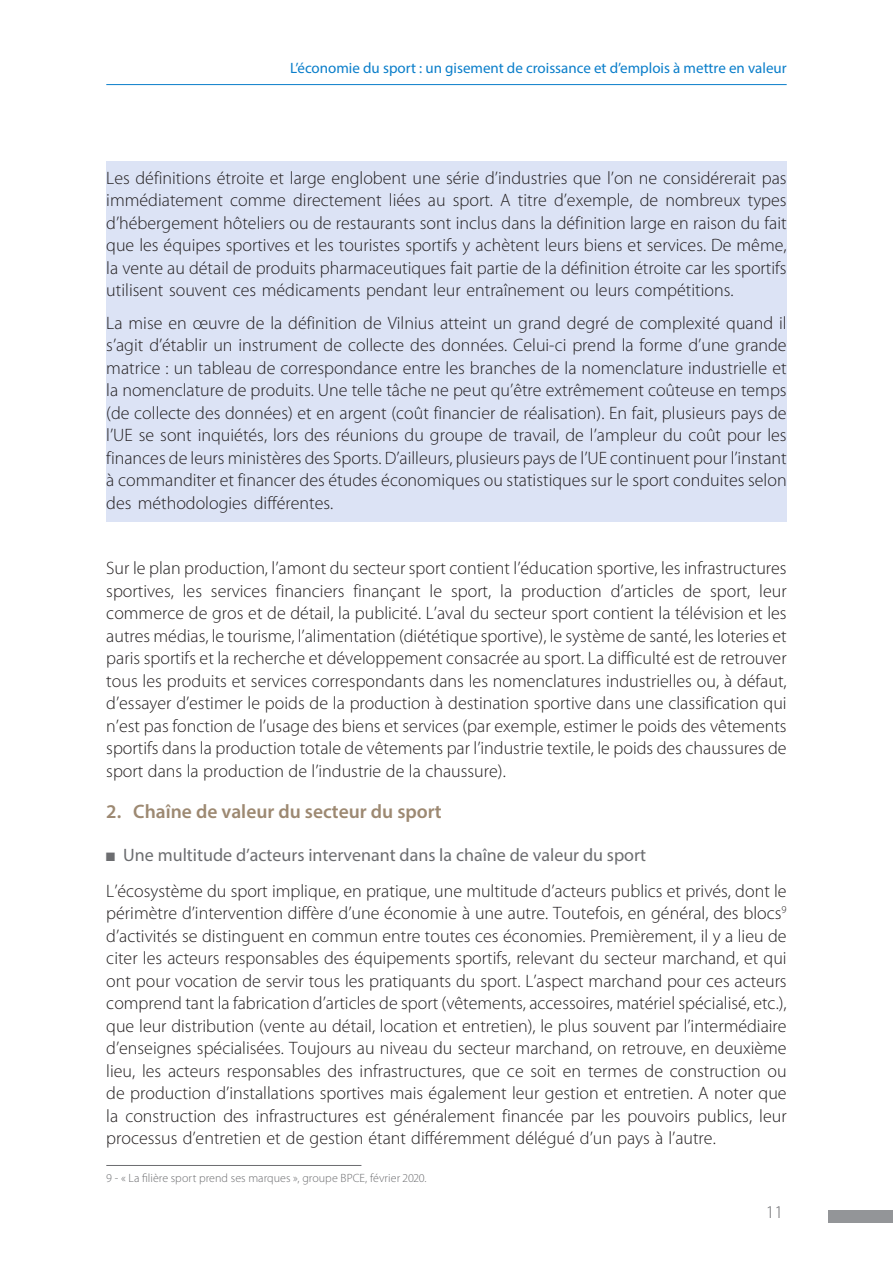
<style>
.page{position:relative;width:893px;height:1263px;background:#fff}
.page>*{position:absolute;margin:0;border:0;box-sizing:border-box;transform-origin:0 0}
.t1{font:600 19.5px "Myriad Pro";color:#9d8972}
.t2{font:300 18px/22.5px "Myriad Pro";color:#231f20;text-align:justify}
.t3{font:18px "Myriad Pro";color:#6c6d70}
.t4{font:300 18px "Myriad Pro";color:#6c6d70}
.t5{font:15px "Myriad Pro";color:#0a7eca}
.t6{font:300 12px "Myriad Pro";letter-spacing:.005em;color:#6c6d70}
.s1{font-family:"Muna"}
</style>
<div class="page">
<div style="left:828px;top:1210px;width:65px;height:13px;background:#939598"></div>
<hr style="left:106px;top:84px;width:681px;height:1px;background:#0a7eca">
<div style="left:106px;top:162px;width:681px;height:147px;background:#dce3f5"></div>
<div style="left:106px;top:307px;width:681px;height:215px;background:#dce3f5"></div>
<hr style="left:106px;top:1165px;width:255px;height:1px;background:#6c6d70">
<p class="t5" style="left:290px;top:59px;width:498px">L’économie du sport : un gisement de croissance et d’emplois à mettre en valeur</p>
<p class="t2" style="left:106px;top:167px;width:682px">Les définitions étroite et large englobent une série d’industries que l’on ne considérerait pas immédiatement comme directement liées au sport. A titre d’exemple, de nombreux types d’hébergement hôteliers ou de restaurants sont inclus dans la définition large en raison du fait que les équipes sportives et les touristes sportifs y achètent leurs biens et services. De même, la vente au détail de produits pharmaceutiques fait partie de la définition étroite car les sportifs utilisent souvent ces médicaments pendant leur entraînement ou leurs compétitions.</p>
<p class="t2" style="left:106px;top:312px;width:682px">La mise en œuvre de la définition de Vilnius atteint un grand degré de complexité quand il s’agit d’établir un instrument de collecte des données. Celui-ci prend la forme d’une grande matrice : un tableau de correspondance entre les branches de la nomenclature industrielle et la nomenclature de produits. Une telle tâche ne peut qu’être extrêmement coûteuse en temps (de collecte des données) et en argent (coût financier de réalisation). En fait, plusieurs pays de l’UE se sont inquiétés, lors des réunions du groupe de travail, de l’ampleur du coût pour les finances de leurs ministères des Sports. D’ailleurs, plusieurs pays de l’UE continuent pour l’instant à commanditer et financer des études économiques ou statistiques sur le sport conduites selon des méthodologies différentes.</p>
<p class="t2" style="left:106px;top:557px;width:682px">Sur le plan production, l’amont du secteur sport contient l’éducation sportive, les infrastructures sportives, les services financiers finançant le sport, la production d’articles de sport, leur commerce de gros et de détail, la publicité. L’aval du secteur sport contient la télévision et les autres médias, le tourisme, l’alimentation (diététique sportive), le système de santé, les loteries et paris sportifs et la recherche et développement consacrée au sport. La difficulté est de retrouver tous les produits et services correspondants dans les nomenclatures industrielles ou, à défaut, d’essayer d’estimer le poids de la production à destination sportive dans une classification qui n’est pas fonction de l’usage des biens et services (par exemple, estimer le poids des vêtements sportifs dans la production totale de vêtements par l’industrie textile, le poids des chaussures de sport dans la production de l’industrie de la chaussure).</p>
<p class="t1" style="left:106px;top:799px;width:337px">2. Chaîne de valeur du secteur du sport</p>
<p class="t3" style="left:106px;top:843px;width:541px"><span class="s1">■</span> Une multitude d’acteurs intervenant dans la chaîne de valeur du sport</p>
<p class="t2" style="left:106px;top:880px;width:682px">L’écosystème du sport implique, en pratique, une multitude d’acteurs publics et privés, dont le périmètre d’intervention diffère d’une économie à une autre. Toutefois, en général, des blocs<sup>9 </sup>d’activités se distinguent en commun entre toutes ces économies. Premièrement, il y a lieu de citer les acteurs responsables des équipements sportifs, relevant du secteur marchand, et qui ont pour vocation de servir tous les pratiquants du sport. L’aspect marchand pour ces acteurs comprend tant la fabrication d’articles de sport (vêtements, accessoires, matériel spécialisé, etc.), que leur distribution (vente au détail, location et entretien), le plus souvent par l’intermédiaire d’enseignes spécialisées. Toujours au niveau du secteur marchand, on retrouve, en deuxième lieu, les acteurs responsables des infrastructures, que ce soit en termes de construction ou de production d’installations sportives mais également leur gestion et entretien. A noter que la construction des infrastructures est généralement financée par les pouvoirs publics, leur processus d’entretien et de gestion étant différemment délégué d’un pays à l’autre.</p>
<p class="t6" style="left:106px;top:1172px;width:322px">9 - « La filière sport prend ses marques », groupe BPCE, février 2020.</p>
<p class="t4" style="left:766px;top:1202px;width:19px">11</p>
</div>
